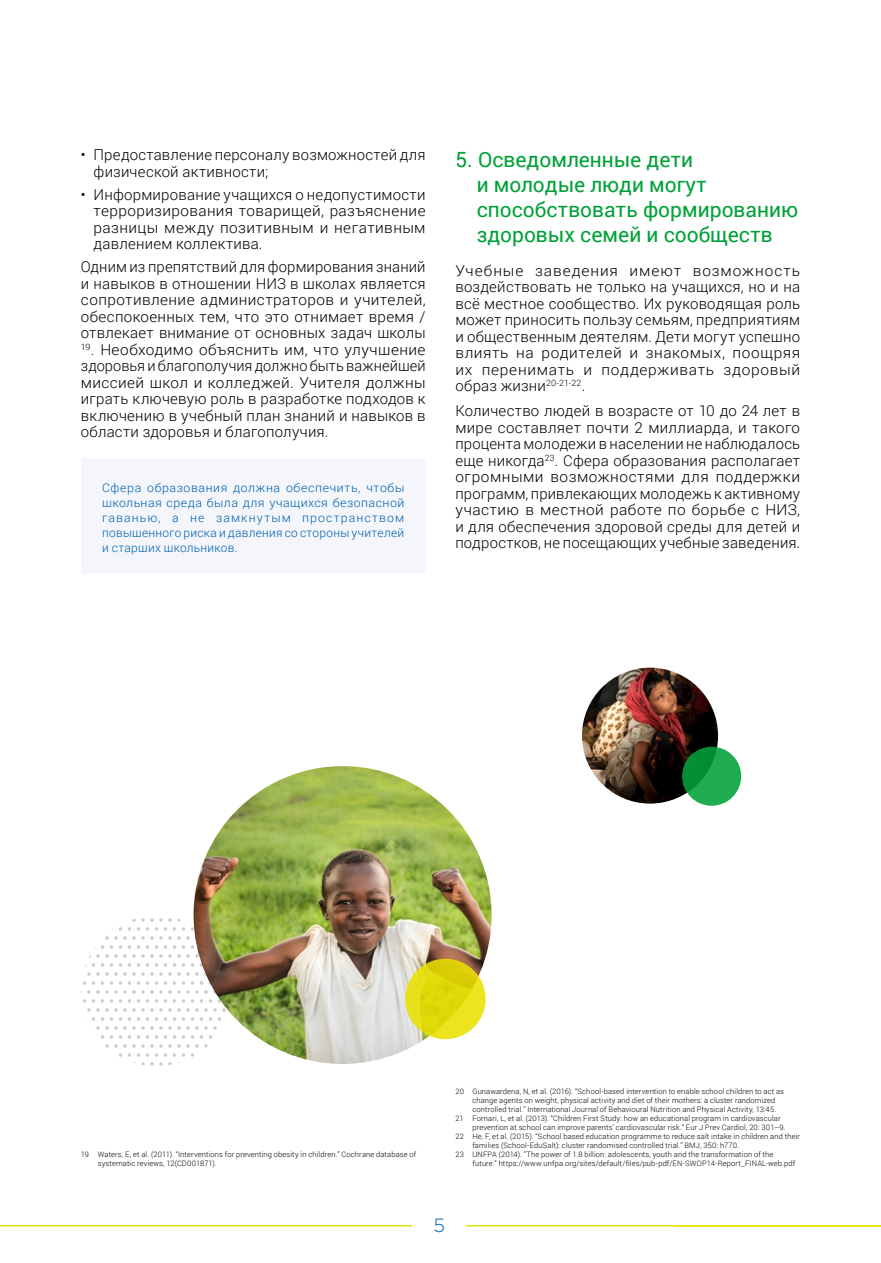
<style>
.page{position:relative;width:881px;height:1263px;background:#fff}
.page>*{position:absolute;margin:0;border:0;box-sizing:border-box;transform-origin:0 0}
.Titre{font:21px/25.2px "Roboto";color:#00a138}
.t1{font:300 19.2px "Gotham";color:#0060ad}
.Body{font:300 15px/16.5px "Roboto";letter-spacing:.015em;color:#000;text-align:justify}
.Citation{font:300 12px/15px "Roboto";letter-spacing:.025em;color:#0060ad;text-align:justify}
.Footnote{font:300 7.5px/9px "Roboto";letter-spacing:.02em;color:#000}
</style>
<div class="page">
<hr style="left:0;top:1225px;width:420px;height:1px;background:#eae100">
<hr style="left:458px;top:1225px;width:422px;height:1px;background:#eae100">
<div style="left:412px;top:1216px;width:54px;height:19px;background:#fff"></div>
<img style="left:581px;top:668px;width:136px;height:136px;border-radius:68px">
<svg style="left:681px;top:747px;width:60px;height:59px;background:#17a046"></svg>
<svg style="left:81px;top:915px;width:150px;height:151px"></svg>
<img style="left:193px;top:766px;width:298px;height:298px;border-radius:149px">
<svg style="left:405px;top:959px;width:80px;height:80px;background:#e2da10"></svg>
<div style="left:81px;top:459px;width:344px;height:115px;background:#f4f6fc"></div>
<p class="Body" style="left:94px;top:146px;width:333px;text-indent:-13px">• Предоставление персоналу возможностей для физической активности;</p>
<p class="Body" style="left:94px;top:186px;width:333px;text-indent:-13px">• Информирование учащихся о недопустимости терроризирования товарищей, разъяснение разницы между позитивным и негативным давлением коллектива.</p>
<p class="Body" style="left:81px;top:258px;width:346px">Одним из препятствий для формирования знаний и навыков в отношении НИЗ в школах является сопротивление администраторов и учителей, обеспокоенных тем, что это отнимает время / отвлекает внимание от основных задач школы</p>
<p class="Body" style="left:81px;top:340px;width:346px"><sup>19</sup>. Необходимо объяснить им, что улучшение здоровья и благополучия должно быть важнейшей миссией школ и колледжей. Учителя должны играть ключевую роль в разработке подходов к включению в учебный план знаний и навыков в области здоровья и благополучия.</p>
<p class="Citation" style="left:102px;top:480px;width:303px">Сфера образования должна обеспечить, чтобы школьная среда была для учащихся безопасной гаванью, а не замкнутым пространством повышенного риска и давления со стороны учителей и старших школьников.</p>
<p class="Titre" style="left:476px;top:146px;width:323px;text-indent:-21px">5. Осведомленные дети<br>и молодые люди могут способствовать формированию здоровых семей и сообществ</p>
<p class="Body" style="left:455px;top:262px;width:346px">Учебные заведения имеют возможность воздействовать не только на учащихся, но и на всё местное сообщество. Их руководящая роль может приносить пользу семьям, предприятиям и общественным деятелям. Дети могут успешно влиять на родителей и знакомых, поощряя их перенимать и поддерживать здоровый образ жизни<sup>20-21-22</sup>.</p>
<p class="Body" style="left:455px;top:402px;width:346px">Количество людей в возрасте от 10 до 24 лет в мире составляет почти 2 миллиарда, и такого процента молодежи в населении не наблюдалось еще никогда<sup>23</sup>. Сфера образования располагает огромными возможностями для поддержки программ, привлекающих молодежь к активному участию в местной работе по борьбе с НИЗ, и для обеспечения здоровой среды для детей и подростков, не посещающих учебные заведения.</p>
<p class="Footnote" style="left:98px;top:1149px;width:320px;text-indent:-17px">19 Waters, E, et al. (2011). “Interventions for preventing obesity in children.” Cochrane database of systematic reviews, 12(CD001871).</p>
<p class="Footnote" style="left:472px;top:1086px;width:313px;text-indent:-17px">20 Gunawardena, N, et al. (2016). “School-based intervention to enable school children to act as change agents on weight, physical activity and diet of their mothers: a cluster randomized controlled trial.” International Journal of Behavioural Nutrition and Physical Activity, 13:45.</p>
<p class="Footnote" style="left:472px;top:1113px;width:314px;text-indent:-17px">21 Fornari, L, et al. (2013). “Children First Study: how an educational program in cardiovascular prevention at school can improve parents’ cardiovascular risk.” Eur J Prev Cardiol, 20: 301–9.</p>
<p class="Footnote" style="left:472px;top:1131px;width:329px;text-indent:-17px">22 He, F, et al. (2015). “School based education programme to reduce salt intake in children and their families (School-EduSalt): cluster randomised controlled trial.” BMJ, 350: h770.</p>
<p class="Footnote" style="left:472px;top:1149px;width:324px;text-indent:-17px">23 UNFPA (2014). ”The power of 1.8 billion: adolescents, youth and the transformation of the future.” https://www.unfpa.org/sites/default/files/pub-pdf/EN-SWOP14-Report_FINAL-web.pdf</p>
<p class="t1" style="left:433px;top:1212px;width:13px">5</p>
</div>
